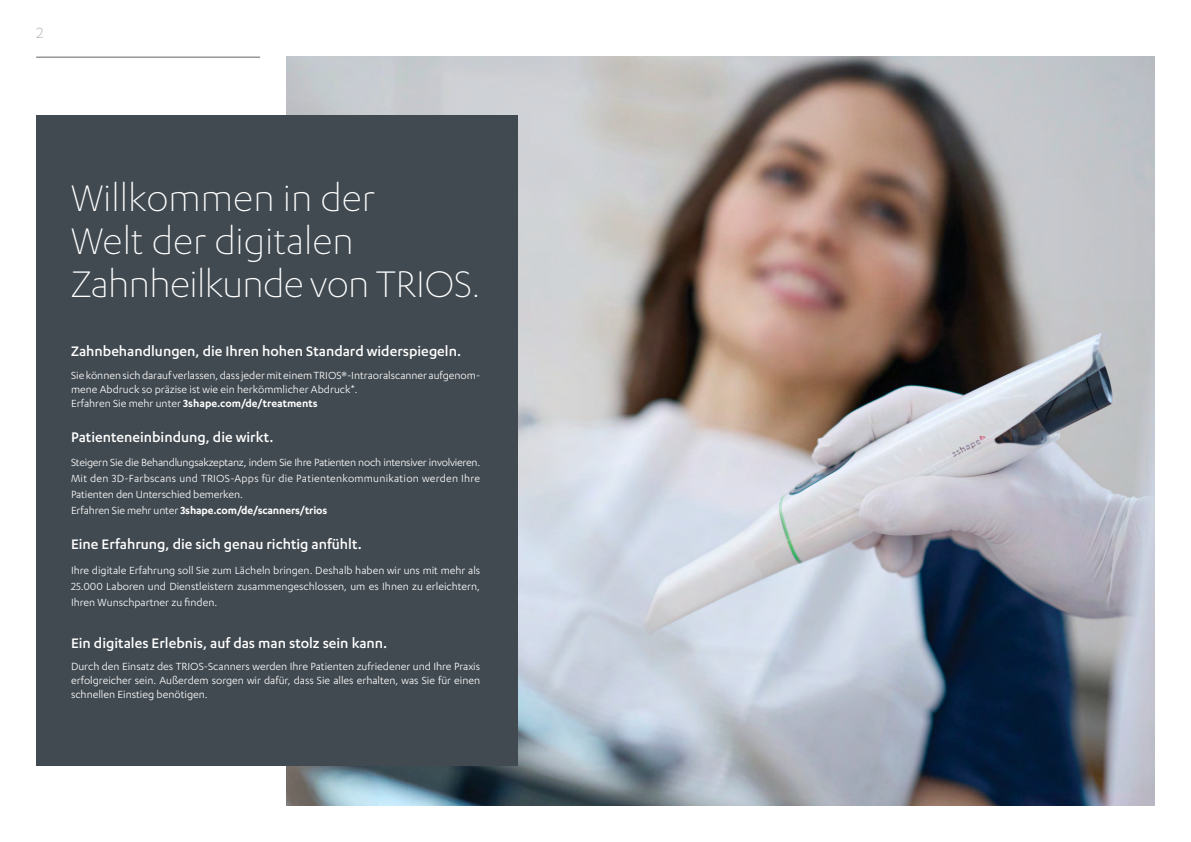
<style>
.page{position:relative;width:1191px;height:842px;background:#fff}
.page>*{position:absolute;margin:0;border:0;box-sizing:border-box;transform-origin:0 0}
.t1{font:300 43px/43px "Karbon";color:#fff}
.t2{font:100 17px "Karbon";color:#61646a}
.t3{font:500 16px "Karbon";color:#fff}
.t4{font:12px/16px "Karbon";color:#fff}
.s1{font-weight:600}
</style>
<div class="page">
<img style="left:286px;top:57px;width:868px;height:749px">
<div style="left:36px;top:115px;width:482px;height:650px;background:#414a51"></div>
<hr style="left:36px;top:57px;width:224px;height:1px;background:#61646a">
<h2 class="t2" style="left:36px;top:24px;width:8px">2</h2>
<h1 class="t1" style="left:71px;top:175px;width:411px">Willkommen in der<br>Welt der digitalen<br>Zahnheilkunde von TRIOS.</h1>
<h3 class="t3" style="left:71px;top:342px;width:391px">Zahnbehandlungen, die Ihren hohen Standard widerspiegeln.</h3>
<p class="t4" style="left:71px;top:368px;width:411px;line-height:14px">Sie können sich darauf verlassen, dass jeder mit einem TRIOS®-Intraoralscanner aufgenom&shy;mene Abdruck so präzise ist wie ein herkömmlicher Abdruck*.<br>Erfahren Sie mehr unter <span class="s1">3shape.com/de/treatments</span></p>
<h3 class="t3" style="left:71px;top:428px;width:204px">Patienteneinbindung, die wirkt.</h3>
<p class="t4" style="left:71px;top:454px;width:411px">Steigern Sie die Behandlungsakzeptanz, indem Sie Ihre Patienten noch intensiver involvieren.<br>Mit den 3D-Farbscans und TRIOS-Apps für die Patientenkommunikation werden Ihre Patienten den Unterschied bemerken.<br>Erfahren Sie mehr unter <span class="s1">3shape.com/de/scanners/trios</span></p>
<h3 class="t3" style="left:71px;top:535px;width:292px">Eine Erfahrung, die sich genau richtig anfühlt.</h3>
<p class="t4" style="left:71px;top:562px;width:411px;text-align:justify">Ihre digitale Erfahrung soll Sie zum Lächeln bringen. Deshalb haben wir uns mit mehr als 25.000 Laboren und Dienstleistern zusammengeschlossen, um es Ihnen zu erleichtern, Ihren Wunschpartner zu finden.</p>
<h3 class="t3" style="left:71px;top:634px;width:318px">Ein digitales Erlebnis, auf das man stolz sein kann.</h3>
<p class="t4" style="left:71px;top:659px;width:411px;line-height:14px;text-align:justify">Durch den Einsatz des TRIOS-Scanners werden Ihre Patienten zufriedener und Ihre Praxis erfolgreicher sein. Außerdem sorgen wir dafür, dass Sie alles erhalten, was Sie für einen schnellen Einstieg benötigen.</p>
</div>
